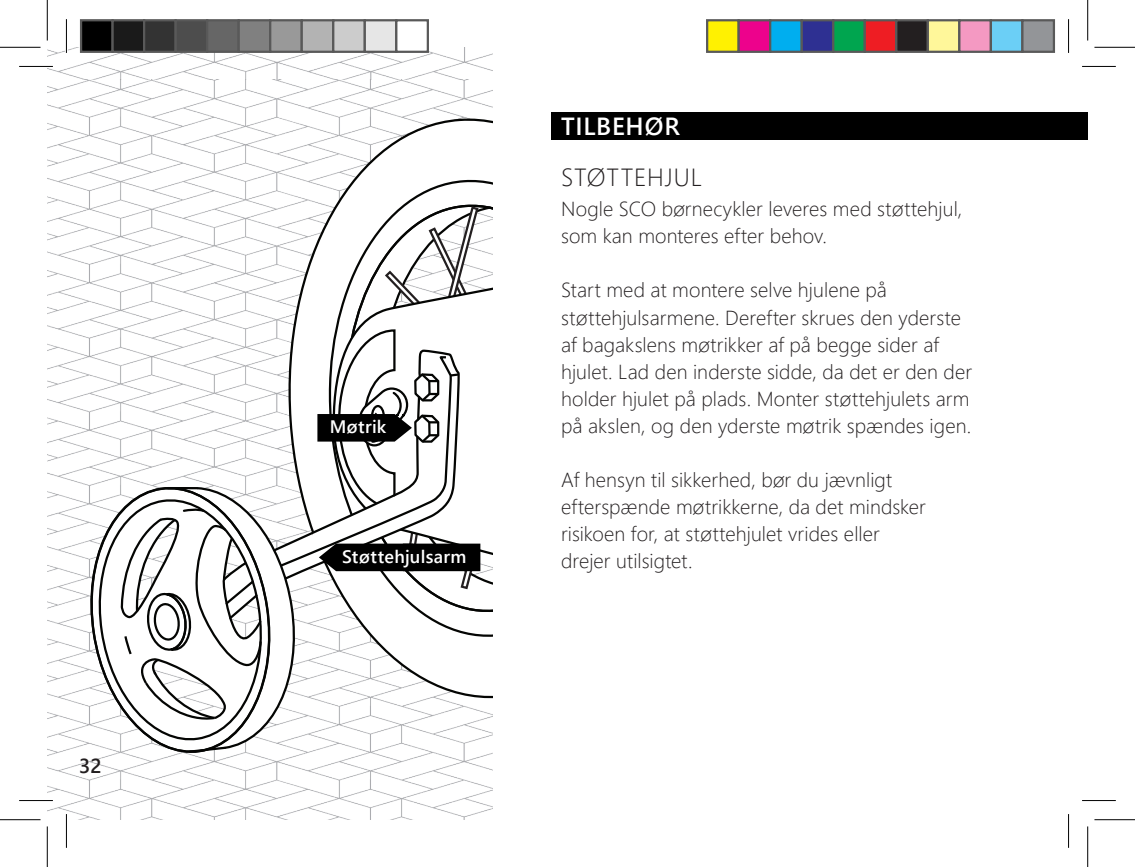
<style>
.page{position:relative;width:1135px;height:867px;background:#fff}
.page>*{position:absolute;margin:0;border:0;box-sizing:border-box;transform-origin:0 0}
.t1{font:24.75px "Webly Sleek UI Light";letter-spacing:.04em;color:#231f20}
.t2{font:24.75px "Webly Sleek UI Semibold";letter-spacing:.03em;color:#fff}
.t3{font:20.25px/27px "Webly Sleek UI Light";letter-spacing:.005em;color:#231f20}
.t4{font:20.25px "Webly Sleek UI Semibold";color:#231f20}
.t5{font:18px "Webly Sleek UI Semibold";letter-spacing:.02em;color:#fff}
</style>
<div class="page">
<img style="left:47px;top:47px;width:445px;height:772px">
<div style="left:551px;top:112px;width:517px;height:27px;background:#000"></div>
<svg style="left:277px;top:118px;width:215px;height:87px"></svg>
<svg style="left:90px;top:479px;width:29px;height:273px"></svg>
<div style="left:1068px;top:112px;width:19px;height:27px;background:#000"></div>
<svg style="left:119px;top:205px;width:373px;height:547px"></svg>
<hr style="left:19px;top:65px;width:34px;height:3px;background:#fff">
<hr style="left:19px;top:798px;width:34px;height:3px;background:#fff">
<hr style="left:65px;top:19px;width:3px;height:34px;background:#fff">
<hr style="left:65px;top:813px;width:3px;height:34px;background:#fff">
<hr style="left:19px;top:66px;width:34px;height:1px;background:#000">
<hr style="left:1081px;top:66px;width:34px;height:1px;background:#000">
<hr style="left:19px;top:799px;width:34px;height:1px;background:#000">
<hr style="left:1081px;top:799px;width:34px;height:1px;background:#000">
<hr style="left:66px;top:19px;width:1px;height:34px;background:#000">
<hr style="left:66px;top:813px;width:1px;height:34px;background:#000">
<hr style="left:1067px;top:19px;width:1px;height:34px;background:#000">
<hr style="left:1067px;top:813px;width:1px;height:34px;background:#000">
<hr style="left:0;top:47px;width:40px;height:1px;background:#000">
<hr style="left:1094px;top:47px;width:40px;height:1px;background:#000">
<hr style="left:0;top:819px;width:40px;height:1px;background:#000">
<hr style="left:1094px;top:819px;width:40px;height:1px;background:#000">
<hr style="left:47px;top:0;width:1px;height:40px;background:#000">
<hr style="left:47px;top:826px;width:1px;height:40px;background:#000">
<hr style="left:1086px;top:0;width:1px;height:40px;background:#000">
<hr style="left:1086px;top:826px;width:1px;height:40px;background:#000">
<div style="left:81px;top:20px;width:32px;height:32px;background:#000"></div>
<div style="left:80px;top:19px;width:34px;height:34px;border:2px solid #595959"></div>
<div style="left:113px;top:20px;width:31px;height:32px;background:#1a1a1a"></div>
<div style="left:111px;top:19px;width:34px;height:34px;border:2px solid #595959"></div>
<div style="left:144px;top:20px;width:32px;height:32px;background:#333"></div>
<div style="left:143px;top:19px;width:34px;height:34px;border:2px solid #595959"></div>
<div style="left:176px;top:20px;width:31px;height:32px;background:#4d4d4d"></div>
<div style="left:174px;top:19px;width:34px;height:34px;border:2px solid #595959"></div>
<div style="left:207px;top:20px;width:32px;height:32px;background:#666"></div>
<div style="left:206px;top:19px;width:34px;height:34px;border:2px solid #595959"></div>
<div style="left:239px;top:20px;width:31px;height:32px;background:#808080"></div>
<div style="left:237px;top:19px;width:34px;height:34px;border:2px solid #595959"></div>
<div style="left:270px;top:20px;width:32px;height:32px;background:#999"></div>
<div style="left:269px;top:19px;width:34px;height:34px;border:2px solid #595959"></div>
<div style="left:302px;top:20px;width:31px;height:32px;background:#b3b3b3"></div>
<div style="left:300px;top:19px;width:34px;height:34px;border:2px solid #595959"></div>
<div style="left:333px;top:20px;width:32px;height:32px;background:#ccc"></div>
<div style="left:332px;top:19px;width:34px;height:34px;border:2px solid #595959"></div>
<div style="left:365px;top:20px;width:31px;height:32px;background:#e6e6e6"></div>
<div style="left:363px;top:19px;width:34px;height:34px;border:2px solid #595959"></div>
<div style="left:396px;top:20px;width:32px;height:32px;background:#fff"></div>
<div style="left:395px;top:19px;width:34px;height:34px;border:2px solid #595959"></div>
<div style="left:707px;top:20px;width:31px;height:32px;background:#fff101"></div>
<div style="left:705px;top:19px;width:34px;height:34px;border:2px solid #595959"></div>
<div style="left:738px;top:20px;width:32px;height:32px;background:#ed028c"></div>
<div style="left:737px;top:19px;width:34px;height:34px;border:2px solid #595959"></div>
<div style="left:770px;top:20px;width:31px;height:32px;background:#00aeef"></div>
<div style="left:768px;top:19px;width:34px;height:34px;border:2px solid #595959"></div>
<div style="left:801px;top:20px;width:32px;height:32px;background:#2e3092"></div>
<div style="left:800px;top:19px;width:34px;height:34px;border:2px solid #595959"></div>
<div style="left:833px;top:20px;width:31px;height:32px;background:#00a54f"></div>
<div style="left:831px;top:19px;width:34px;height:34px;border:2px solid #595959"></div>
<div style="left:864px;top:20px;width:32px;height:32px;background:#ee1d23"></div>
<div style="left:863px;top:19px;width:34px;height:34px;border:2px solid #595959"></div>
<div style="left:896px;top:20px;width:31px;height:32px;background:#231f20"></div>
<div style="left:894px;top:19px;width:34px;height:34px;border:2px solid #595959"></div>
<div style="left:927px;top:20px;width:32px;height:32px;background:#fff79a"></div>
<div style="left:926px;top:19px;width:34px;height:34px;border:2px solid #595959"></div>
<div style="left:959px;top:20px;width:31px;height:32px;background:#f499c2"></div>
<div style="left:957px;top:19px;width:34px;height:34px;border:2px solid #595959"></div>
<div style="left:990px;top:20px;width:32px;height:32px;background:#6bcff6"></div>
<div style="left:989px;top:19px;width:34px;height:34px;border:2px solid #595959"></div>
<div style="left:1022px;top:20px;width:31px;height:32px;background:#939598"></div>
<div style="left:1020px;top:19px;width:34px;height:34px;border:2px solid #595959"></div>
<p class="t4" style="left:79px;top:750px;width:24px">32</p>
<p class="t5" style="left:330px;top:413px;width:58px">Møtrik</p>
<p class="t5" style="left:342px;top:542px;width:126px">Støttehjulsarm</p>
<p class="t2" style="left:561px;top:107px;width:120px">TILBEHØR</p>
<p class="t1" style="left:561px;top:158px;width:143px">STØTTEHJUL</p>
<p class="t3" style="left:561px;top:195px;width:403px">Nogle SCO børnecykler leveres med støttehjul, som kan monteres efter behov.</p>
<p class="t3" style="left:561px;top:276px;width:401px">Start med at montere selve hjulene på støttehjulsarmene. Derefter skrues den yderste</p>
<p class="t3" style="left:561px;top:330px;width:412px">af bagakslens møtrikker af på begge sider af hjulet. Lad den inderste sidde, da det er den der holder hjulet på plads. Monter støttehjulets arm på akslen, og den yderste møtrik spændes igen.</p>
<p class="t3" style="left:561px;top:465px;width:366px">Af hensyn til sikkerhed, bør du jævnligt efterspænde møtrikkerne, da det mindsker risikoen for, at støttehjulet vrides eller</p>
<p class="t3" style="left:561px;top:546px;width:133px">drejer utilsigtet.</p>
</div>
